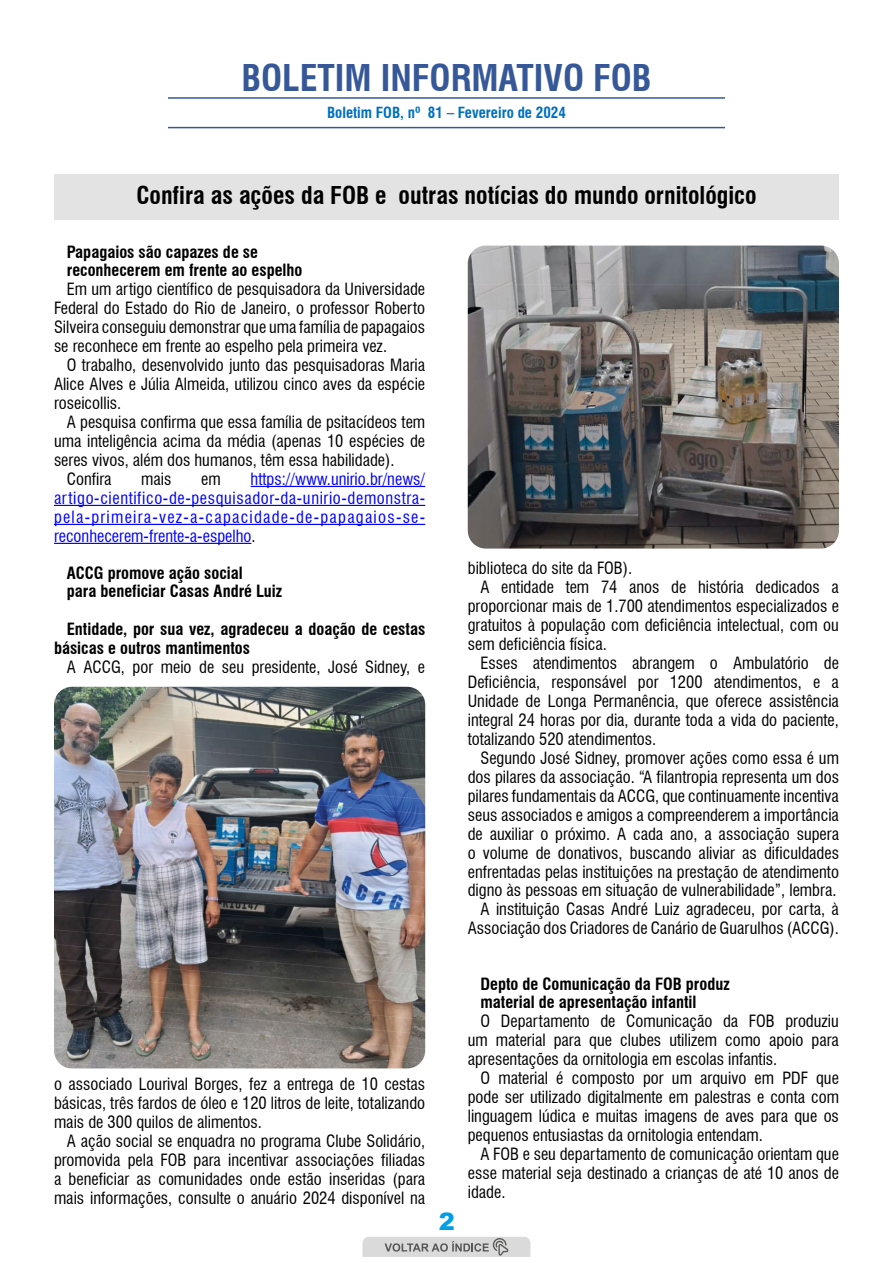
<style>
.page{position:relative;width:893px;height:1263px;background:#fff}
.page>*{position:absolute;margin:0;border:0;box-sizing:border-box;transform-origin:0 0}
.t1{font:700 condensed 36px "Swiss 721 BT";color:#365899}
.t2{font:700 condensed 24px "Swiss 721 BT";color:#000}
.t3{font:900 24px "Arial";color:#009fe3}
.t4{font:condensed 16.5px/19px "Swiss 721 BT";color:#000;text-align:justify}
.t5{font:700 condensed 16.5px/18px "Swiss 721 BT";color:#000}
.t6{font:condensed 16.5px/18.9px "Swiss 721 BT";color:#00f;text-align:justify}
.t7{font:700 condensed 15px "Swiss 721 BT";color:#0070c0}
.s1{color:#000}
</style>
<div class="page">
<svg style="left:362px;top:1237px;width:168px;height:20px;background:#c7c7c7"></svg>
<div style="left:54px;top:174px;width:785px;height:46px;background:#e3e3e3"></div>
<hr style="left:168px;top:97px;width:557px;height:2px;background:#365899">
<hr style="left:168px;top:127px;width:557px;height:1px;background:#365899">
<hr style="left:251px;top:486px;width:174px;height:1px;background:#00f">
<hr style="left:54px;top:505px;width:371px;height:1px;background:#00f">
<hr style="left:54px;top:524px;width:371px;height:1px;background:#00f">
<hr style="left:54px;top:543px;width:197px;height:1px;background:#00f">
<img style="left:54px;top:687px;width:371px;height:381px">
<img style="left:468px;top:246px;width:371px;height:303px">
<h1 class="t1" style="left:241px;top:56px;width:412px">BOLETIM INFORMATIVO FOB</h1>
<p class="t7" style="left:327px;top:103px;width:240px">Boletim FOB, nº 81 – Fevereiro de 2024</p>
<h2 class="t2" style="left:136px;top:181px;width:622px">Confira as ações da FOB e outras notícias do mundo ornitológico</h2>
<p class="t5" style="left:67px;top:243px;width:237px">Papagaios são capazes de se reconhecerem em frente ao espelho</p>
<p class="t4" style="left:54px;top:280px;width:373px;text-indent:13px">Em um artigo científico de pesquisadora da Universidade Federal do Estado do Rio de Janeiro, o professor Roberto Silveira conseguiu demonstrar que uma família de papagaios se reconhece em frente ao espelho pela primeira vez.</p>
<p class="t4" style="left:54px;top:356px;width:373px;text-indent:13px">O trabalho, desenvolvido junto das pesquisadoras Maria Alice Alves e Júlia Almeida, utilizou cinco aves da espécie roseicollis.</p>
<p class="t4" style="left:67px;top:412px;width:360px">A pesquisa confirma que essa família de psitacídeos tem</p>
<p class="t4" style="left:54px;top:431px;width:373px">uma inteligência acima da média (apenas 10 espécies de</p>
<p class="t4" style="left:54px;top:450px;width:342px">seres vivos, além dos humanos, têm essa habilidade).</p>
<p class="t4" style="left:67px;top:469px;width:46px">Confira</p>
<p class="t4" style="left:141px;top:469px;width:32px">mais</p>
<p class="t4" style="left:201px;top:469px;width:21px">em</p>
<p class="t6" style="left:54px;top:469px;width:373px;text-indent:197px">https://www.unirio.br/news/ artigo-cientifico-de-pesquisador-da-unirio-demonstra&shy;pela-primeira-vez-a-capacidade-de-papagaios-se&shy;reconhecerem-frente-a-espelho<span class="s1">.</span></p>
<p class="t5" style="left:67px;top:564px;width:217px">ACCG promove ação social<br>para beneficiar Casas André Luiz</p>
<p class="t5" style="left:54px;top:619px;width:373px;line-height:18.9px;text-indent:13px">Entidade, por sua vez, agradeceu a doação de cestas básicas e outros mantimentos</p>
<p class="t4" style="left:67px;top:657px;width:360px">A ACCG, por meio de seu presidente, José Sidney, e</p>
<p class="t4" style="left:54px;top:1075px;width:373px">o associado Lourival Borges, fez a entrega de 10 cestas básicas, três fardos de óleo e 120 litros de leite, totalizando mais de 300 quilos de alimentos.</p>
<p class="t4" style="left:54px;top:1131px;width:373px;text-indent:13px">A ação social se enquadra no programa Clube Solidário, promovida pela FOB para incentivar associações filiadas a beneficiar as comunidades onde estão inseridas (para mais informações, consulte o anuário 2024 disponível na</p>
<h2 class="t3" style="left:439px;top:1204px;width:18px">2</h2>
<p class="t4" style="left:468px;top:558px;width:166px">biblioteca do site da FOB).</p>
<p class="t4" style="left:480px;top:577px;width:360px">A entidade tem 74 anos de história dedicados a</p>
<p class="t4" style="left:468px;top:596px;width:373px">proporcionar mais de 1.700 atendimentos especializados e</p>
<p class="t4" style="left:468px;top:615px;width:373px">gratuitos à população com deficiência intelectual, com ou</p>
<p class="t4" style="left:468px;top:634px;width:141px">sem deficiência física.</p>
<p class="t4" style="left:480px;top:653px;width:360px">Esses atendimentos abrangem o Ambulatório de</p>
<p class="t4" style="left:468px;top:672px;width:373px">Deficiência, responsável por 1200 atendimentos, e a</p>
<p class="t4" style="left:468px;top:691px;width:373px">Unidade de Longa Permanência, que oferece assistência</p>
<p class="t4" style="left:468px;top:710px;width:373px">integral 24 horas por dia, durante toda a vida do paciente,</p>
<p class="t4" style="left:468px;top:729px;width:190px">totalizando 520 atendimentos.</p>
<p class="t4" style="left:480px;top:748px;width:360px">Segundo José Sidney, promover ações como essa é um</p>
<p class="t4" style="left:468px;top:767px;width:373px">dos pilares da associação. “A filantropia representa um dos</p>
<p class="t4" style="left:468px;top:786px;width:373px">pilares fundamentais da ACCG, que continuamente incentiva</p>
<p class="t4" style="left:468px;top:805px;width:373px">seus associados e amigos a compreenderem a importância</p>
<p class="t4" style="left:468px;top:824px;width:373px">de auxiliar o próximo. A cada ano, a associação supera</p>
<p class="t4" style="left:468px;top:843px;width:373px">o volume de donativos, buscando aliviar as dificuldades</p>
<p class="t4" style="left:468px;top:862px;width:373px">enfrentadas pelas instituições na prestação de atendimento</p>
<p class="t4" style="left:468px;top:881px;width:370px">digno às pessoas em situação de vulnerabilidade”, lembra.</p>
<p class="t4" style="left:480px;top:900px;width:360px">A instituição Casas André Luiz agradeceu, por carta, à</p>
<p class="t4" style="left:468px;top:919px;width:373px">Associação dos Criadores de Canário de Guarulhos (ACCG).</p>
<p class="t5" style="left:480px;top:975px;width:251px">Depto de Comunicação da FOB produz material de apresentação infantil</p>
<p class="t4" style="left:468px;top:1012px;width:373px;text-indent:13px">O Departamento de Comunicação da FOB produziu um material para que clubes utilizem como apoio para apresentações da ornitologia em escolas infantis.</p>
<p class="t4" style="left:468px;top:1069px;width:373px;text-indent:13px">O material é composto por um arquivo em PDF que pode ser utilizado digitalmente em palestras e conta com linguagem lúdica e muitas imagens de aves para que os pequenos entusiastas da ornitologia entendam.</p>
<p class="t4" style="left:468px;top:1145px;width:373px;text-indent:13px">A FOB e seu departamento de comunicação orientam que esse material seja destinado a crianças de até 10 anos de idade.</p>
</div>
